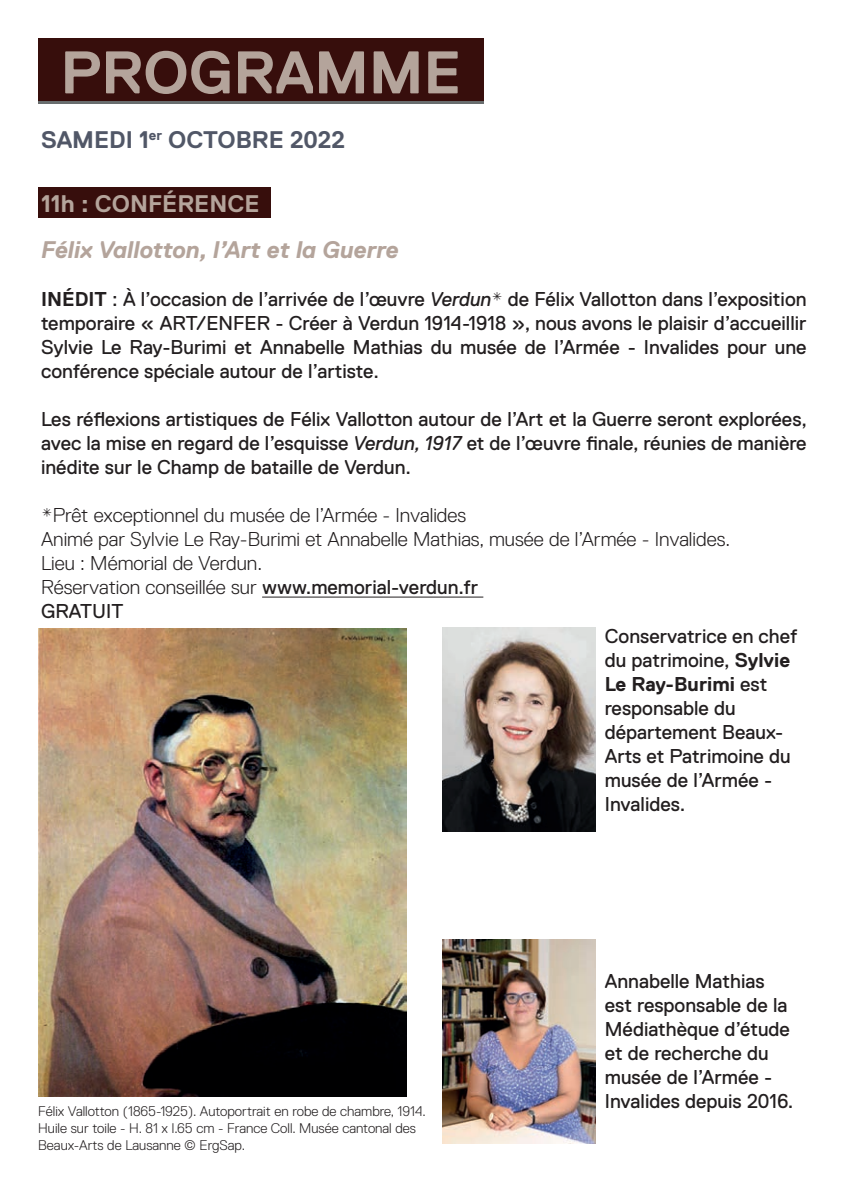
<style>
.page{position:relative;width:842px;height:1191px;background:#fff}
.page>*{position:absolute;margin:0;border:0;box-sizing:border-box;transform-origin:0 0}
.t1{font:700 60px "Replica";color:#b4a49b}
.t2{font:italic 700 24px "Replica";color:#b4a49b}
.t3{font:700 24px "Replica";color:#515767}
.t4{font:700 24px "Replica";color:#b4a49b}
.t5{font:20px/24px "Replica";color:#231f20;text-align:justify}
.t6{font:300 20px/24px "Replica";color:#231f20}
.t7{font:300 14px/16.8px "Replica";color:#231f20}
.s1{font-weight:700}
.s2{font-style:italic}
.s3{font-weight:400}
</style>
<div class="page">
<div style="left:38px;top:187px;width:233px;height:31px;background:#370e0c"></div>
<div style="left:38px;top:41px;width:445px;height:63px;background:#696d6e"></div>
<div style="left:38px;top:38px;width:445px;height:63px;background:#370e0c"></div>
<hr style="left:262px;top:597px;width:221px;height:1px;background:#231f20">
<img style="left:38px;top:628px;width:368px;height:468px">
<img style="left:443px;top:939px;width:153px;height:204px">
<img style="left:443px;top:627px;width:153px;height:204px">
<h1 class="t1" style="left:60px;top:39px;width:402px">PROGRAMME</h1>
<p class="t3" style="left:41px;top:126px;width:305px">SAMEDI 1<sup>er</sup> OCTOBRE 2022</p>
<p class="t4" style="left:41px;top:191px;width:220px">11h : CONFÉRENCE</p>
<p class="t2" style="left:41px;top:236px;width:359px">Félix Vallotton, l’Art et la Guerre</p>
<p class="t5" style="left:41px;top:287px;width:767px"><span class="s1">INÉDIT</span> : À l’occasion de l’arrivée de l’œuvre <span class="s2">Verdun*</span> de Félix Vallotton dans l’exposition temporaire « ART/ENFER - Créer à Verdun 1914-1918 », nous avons le plaisir d’accueillir Sylvie Le Ray-Burimi et Annabelle Mathias du musée de l’Armée - Invalides pour une conférence spéciale autour de l’artiste.</p>
<p class="t5" style="left:41px;top:407px;width:767px">Les réflexions artistiques de Félix Vallotton autour de l’Art et la Guerre seront explorées, avec la mise en regard de l’esquisse <span class="s2">Verdun, 1917</span> et de l’œuvre finale, réunies de manière inédite sur le Champ de bataille de Verdun.</p>
<p class="t6" style="left:41px;top:503px;width:690px">*Prêt exceptionnel du musée de l’Armée - Invalides<br>Animé par Sylvie Le Ray-Burimi et Annabelle Mathias, musée de l’Armée - Invalides.<br>Lieu : Mémorial de Verdun.<br>Réservation conseillée sur <span class="s3">www.memorial-verdun.fr<br>GRATUIT</span></p>
<p class="t7" style="left:38px;top:1103px;width:389px">Félix Vallotton (1865-1925). Autoportrait en robe de chambre, 1914.<br>Huile sur toile - H. 81 x l.65 cm - France Coll. Musée cantonal des<br>Beaux-Arts de Lausanne © ErgSap.</p>
<p class="t5" style="left:605px;top:624px;width:194px;text-align:left">Conservatrice en chef du patrimoine, <span class="s1">Sylvie<br>Le Ray-Burimi</span> est responsable du département Beaux-<br>Arts et Patrimoine du musée de l’Armée -<br>Invalides.</p>
<p class="t5" style="left:605px;top:969px;width:190px;text-align:left">Annabelle Mathias est responsable de la<br>Médiathèque d’étude et de recherche du musée de l’Armée -<br>Invalides depuis 2016.</p>
</div>
